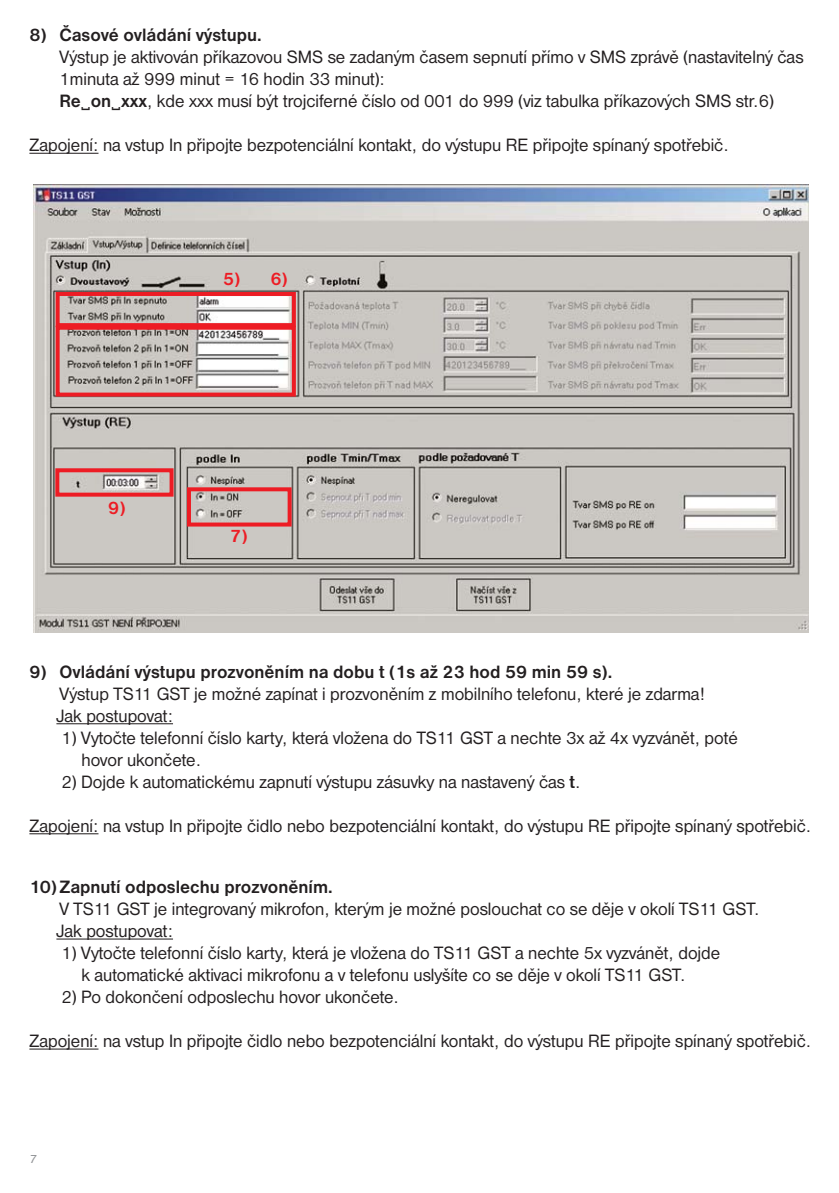
<style>
.page{position:relative;width:839px;height:1193px;background:#fff}
.page>*{position:absolute;margin:0;border:0;box-sizing:border-box;transform-origin:0 0}
.t1{font:18.6px/22px "Nimbus Sans DOT";color:#231f20}
.t2{font:700 18.6px "Nimbus Sans DOT";color:#231f20}
.t3{font:700 18.6px "Nimbus Sans DOT";color:#ed1c24}
.t4{font:italic 12px "Nimbus Sans DOT";color:#939598}
.s1{font-weight:700}
</style>
<div class="page">
<hr style="left:56px;top:723px;width:117px;height:1px;background:#231f20">
<hr style="left:29px;top:833px;width:70px;height:1px;background:#231f20">
<hr style="left:56px;top:938px;width:117px;height:1px;background:#231f20">
<hr style="left:29px;top:1048px;width:70px;height:1px;background:#231f20">
<hr style="left:29px;top:153px;width:70px;height:1px;background:#231f20">
<img style="left:34px;top:185px;width:774px;height:447px">
<div style="left:56px;top:292px;width:240px;height:35px;border:4px solid #ed1c24"></div>
<div style="left:56px;top:326px;width:240px;height:71px;border:4px solid #ed1c24"></div>
<div style="left:187px;top:487px;width:105px;height:39px;border:4px solid #ed1c24"></div>
<div style="left:55px;top:468px;width:119px;height:29px;border:4px solid #ed1c24"></div>
<p class="t2" style="left:29px;top:28px;width:234px">8) Časové ovládání výstupu.</p>
<p class="t1" style="left:59px;top:48px;width:746px">Výstup je aktivován příkazovou SMS se zadaným časem sepnutí přímo v SMS zprávě (nastavitelný čas<br>1minuta až 999 minut = 16 hodin 33 minut):<br><span class="s1">Re on xxx</span>, kde xxx musí být trojciferné číslo od 001 do 999 (viz tabulka příkazových SMS str.6)</p>
<p class="t1" style="left:29px;top:136px;width:701px">Zapojení: na vstup In připojte bezpotenciální kontakt, do výstupu RE připojte spínaný spotřebič.</p>
<p class="t3" style="left:108px;top:501px;width:19px">9)</p>
<p class="t3" style="left:223px;top:271px;width:66px">5) 6)</p>
<p class="t3" style="left:230px;top:528px;width:19px">7)</p>
<p class="t2" style="left:29px;top:664px;width:584px">9) Ovládání výstupu prozvoněním na dobu t (1s až 23 hod 59 min 59 s).</p>
<p class="t1" style="left:56px;top:684px;width:650px">Výstup TS11 GST je možné zapínat i prozvoněním z mobilního telefonu, které je zdarma!<br>Jak postupovat:</p>
<p class="t1" style="left:81px;top:728px;width:658px;text-indent:-20px">1) Vytočte telefonní číslo karty, která vložena do TS11 GST a nechte 3x až 4x vyzvánět, poté hovor ukončete.</p>
<p class="t1" style="left:61px;top:772px;width:521px">2) Dojde k automatickému zapnutí výstupu zásuvky na nastavený čas <span class="s1">t</span>.</p>
<p class="t1" style="left:29px;top:816px;width:783px">Zapojení: na vstup In připojte čidlo nebo bezpotenciální kontakt, do výstupu RE připojte spínaný spotřebič.</p>
<p class="t2" style="left:29px;top:880px;width:305px">10) Zapnutí odposlechu prozvoněním.</p>
<p class="t1" style="left:56px;top:899px;width:705px">V TS11 GST je integrovaný mikrofon, kterým je možné poslouchat co se děje v okolí TS11 GST.<br>Jak postupovat:</p>
<p class="t1" style="left:81px;top:943px;width:640px;text-indent:-20px">1) Vytočte telefonní číslo karty, která je vložena do TS11 GST a nechte 5x vyzvánět, dojde k automatické aktivaci mikrofonu a v telefonu uslyšíte co se děje v okolí TS11 GST.</p>
<p class="t1" style="left:61px;top:987px;width:339px">2) Po dokončení odposlechu hovor ukončete.</p>
<p class="t1" style="left:29px;top:1031px;width:783px">Zapojení: na vstup In připojte čidlo nebo bezpotenciální kontakt, do výstupu RE připojte spínaný spotřebič.</p>
<p class="t4" style="left:29px;top:1154px;width:9px">7</p>
</div>
